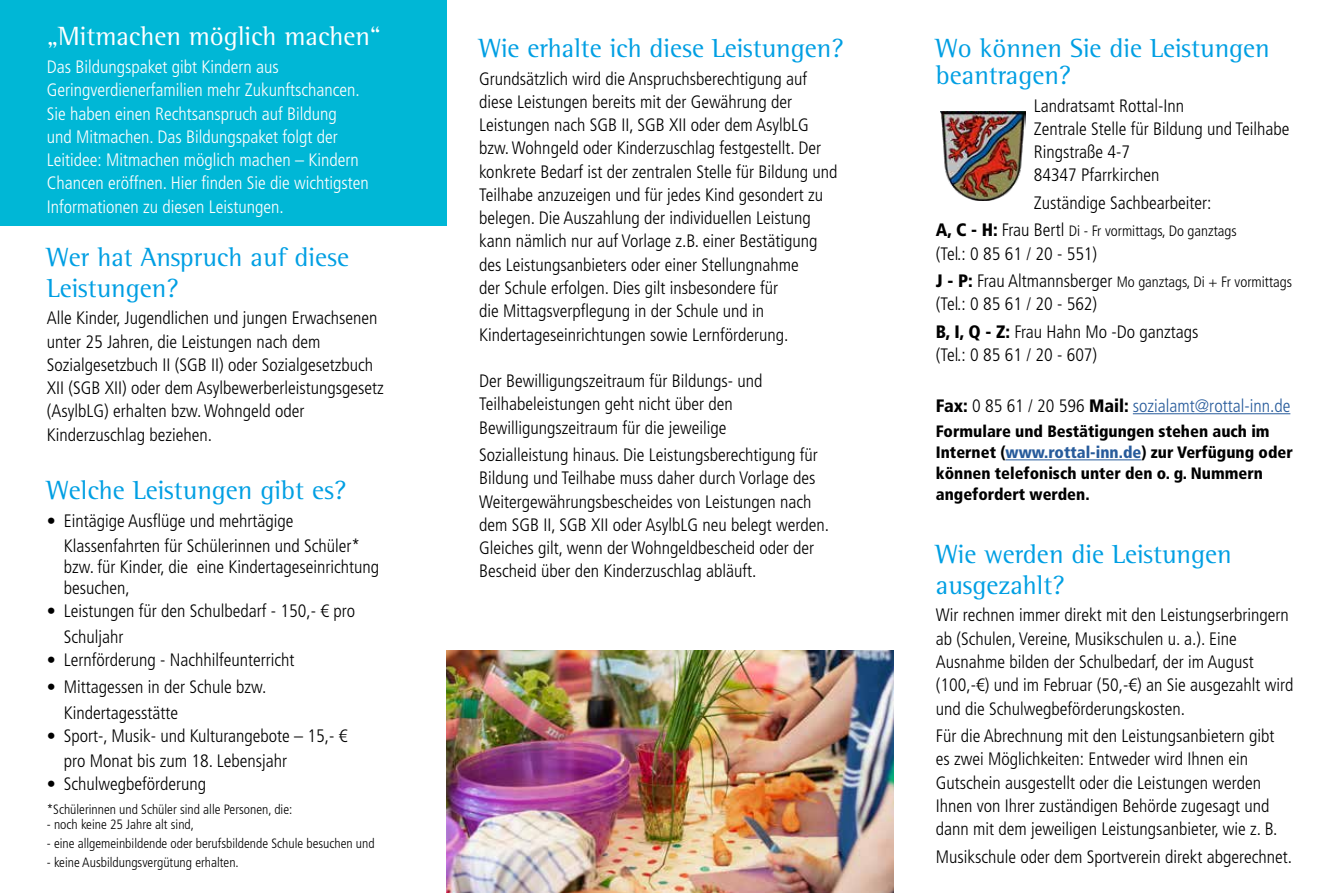
<style>
.page{position:relative;width:1340px;height:893px;background:#fff}
.page>*{position:absolute;margin:0;border:0;box-sizing:border-box;transform-origin:0 0}
.t1{font:27px/31.2px "Rotis Semi Serif Pro";color:#009fe3}
.t2{font:27px "Rotis Semi Serif Pro";color:#fff}
.t3{font:300 condensed 18px/23.2px "Frutiger LT Pro";color:#000}
.t4{font:300 condensed 18px/23.2px "Frutiger LT Pro";color:#fff}
.t5{font:300 condensed 18px "Frutiger LT Pro";color:#275b9b}
.t6{font:900 condensed 16.5px/21px "Frutiger LT Pro";color:#000}
.t7{font:300 condensed 15px "Frutiger LT Pro";color:#000}
.t8{font:300 condensed 13.5px "Frutiger LT Pro";color:#000}
.s1{font-weight:900}
.s2{font-weight:900;font-size:18px}
.s3{font-size:18px}
.s4{font-weight:900;color:#000}
.s5{color:#000}
.s6{color:#275b9b}
</style>
<div class="page">
<hr style="left:1132px;top:413px;width:158px;height:1px;background:#275b9b">
<hr style="left:1005px;top:459px;width:136px;height:1px;background:#275b9b">
<div style="left:0;top:0;width:446px;height:225px;background:#00b7d6"></div>
<img style="left:446px;top:651px;width:447px;height:242px">
<img style="left:940px;top:111px;width:85px;height:90px">
<h1 class="t2" style="left:47px;top:20px;width:336px">„Mitmachen möglich machen“</h1>
<p class="t4" style="left:47px;top:55px;width:323px">Das Bildungspaket gibt Kindern aus Geringverdienerfamilien mehr Zukunftschancen.<br>Sie haben einen Rechtsanspruch auf Bildung<br>und Mitmachen. Das Bildungspaket folgt der Leitidee: Mitmachen möglich machen – Kindern Chancen eröffnen. Hier finden Sie die wichtigsten Informationen zu diesen Leistungen.</p>
<h1 class="t1" style="left:47px;top:241px;width:304px">Wer hat Anspruch auf diese<br>Leistungen?</h1>
<p class="t3" style="left:47px;top:307px;width:339px">Alle Kinder, Jugendlichen und jungen Erwachsenen unter 25 Jahren, die Leistungen nach dem Sozialgesetzbuch II (SGB II) oder Sozialgesetzbuch XII (SGB XII) oder dem Asylbewerberleistungsgesetz (AsylbLG) erhalten bzw. Wohngeld oder Kinderzuschlag beziehen.</p>
<h1 class="t1" style="left:47px;top:475px;width:301px">Welche Leistungen gibt es?</h1>
<p class="t3" style="left:64px;top:508px;width:298px;line-height:25.2px;text-indent:-17px"><span class="s1">•</span> Eintägige Ausflüge und mehrtägige<br>Klassenfahrten für Schülerinnen und Schüler*</p>
<p class="t3" style="left:64px;top:557px;width:317px;line-height:21px">bzw. für Kinder, die eine Kindertageseinrichtung besuchen,</p>
<p class="t3" style="left:64px;top:599px;width:293px;line-height:25.2px;text-indent:-17px"><span class="s1">•</span> Leistungen für den Schulbedarf - 150,- € pro<br>Schuljahr</p>
<p class="t3" style="left:47px;top:648px;width:249px"><span class="s1">•</span> Lernförderung - Nachhilfeunterricht</p>
<p class="t3" style="left:64px;top:675px;width:204px;line-height:25.2px;text-indent:-17px"><span class="s1">•</span> Mittagessen in der Schule bzw.<br>Kindertagesstätte</p>
<p class="t3" style="left:64px;top:723px;width:285px;line-height:25.2px;text-indent:-17px"><span class="s1">•</span> Sport-, Musik- und Kulturangebote – 15,- € pro Monat bis zum 18. Lebensjahr</p>
<p class="t3" style="left:47px;top:773px;width:161px"><span class="s1">•</span> Schulwegbeförderung</p>
<p class="t8" style="left:47px;top:801px;width:247px">*Schülerinnen und Schüler sind alle Personen, die:</p>
<p class="t8" style="left:47px;top:816px;width:149px">- noch keine 25 Jahre alt sind,</p>
<p class="t8" style="left:47px;top:836px;width:329px">- eine allgemeinbildende oder berufsbildende Schule besuchen und</p>
<p class="t8" style="left:47px;top:855px;width:194px">- keine Ausbildungsvergütung erhalten.</p>
<h1 class="t1" style="left:479px;top:32px;width:366px">Wie erhalte ich diese Leistungen?</h1>
<p class="t3" style="left:479px;top:67px;width:360px">Grundsätzlich wird die Anspruchsberechtigung auf diese Leistungen bereits mit der Gewährung der Leistungen nach SGB II, SGB XII oder dem AsylbLG bzw. Wohngeld oder Kinderzuschlag festgestellt. Der konkrete Bedarf ist der zentralen Stelle für Bildung und Teilhabe anzuzeigen und für jedes Kind gesondert zu belegen. Die Auszahlung der individuellen Leistung kann nämlich nur auf Vorlage z.B. einer Bestätigung des Leistungsanbieters oder einer Stellungnahme<br>der Schule erfolgen. Dies gilt insbesondere für<br>die Mittagsverpflegung in der Schule und in Kindertageseinrichtungen sowie Lernförderung.</p>
<p class="t3" style="left:479px;top:369px;width:285px">Der Bewilligungszeitraum für Bildungs- und<br>Teilhabeleistungen geht nicht über den<br>Bewilligungszeitraum für die jeweilige</p>
<p class="t3" style="left:479px;top:443px;width:351px">Sozialleistung hinaus. Die Leistungsberechtigung für Bildung und Teilhabe muss daher durch Vorlage des Weitergewährungsbescheides von Leistungen nach dem SGB II, SGB XII oder AsylbLG neu belegt werden.<br>Gleiches gilt, wenn der Wohngeldbescheid oder der Bescheid über den Kinderzuschlag abläuft.</p>
<h1 class="t1" style="left:935px;top:35px;width:335px;line-height:27px">Wo können Sie die Leistungen beantragen?</h1>
<p class="t3" style="left:1033px;top:94px;width:257px">Landratsamt Rottal-Inn<br>Zentrale Stelle für Bildung und Teilhabe<br>Ringstraße 4-7<br>84347 Pfarrkirchen</p>
<p class="t3" style="left:1033px;top:191px;width:179px">Zuständige Sachbearbeiter:</p>
<p class="t7" style="left:935px;top:223px;width:302px"><span class="s2">A, C - H:</span> <span class="s3">Frau Bertl</span> Di - Fr vormittags, Do ganztags</p>
<p class="t3" style="left:935px;top:242px;width:163px">(Tel.: 0 85 61 / 20 - 551)</p>
<p class="t7" style="left:935px;top:273px;width:358px"><span class="s2">J - P:</span> <span class="s3">Frau Altmannsberger</span> Mo ganztags, Di + Fr vormittags</p>
<p class="t3" style="left:935px;top:291px;width:264px;line-height:27.5px">(Tel.: 0 85 61 / 20 - 562)<br><span class="s1">B, I, Q - Z:</span> Frau Hahn Mo -Do ganztags</p>
<p class="t3" style="left:935px;top:344px;width:163px">(Tel.: 0 85 61 / 20 - 607)</p>
<p class="t5" style="left:935px;top:395px;width:356px"><span class="s4">Fax:</span> <span class="s5">0 85 61 / 20 596</span> <span class="s4">Mail:</span> sozialamt@rottal-inn.de</p>
<p class="t6" style="left:935px;top:421px;width:358px">Formulare und Bestätigungen stehen auch im Internet (<span class="s6">www.rottal-inn.de</span>) zur Verfügung oder können telefonisch unter den o. g. Nummern angefordert werden.</p>
<h1 class="t1" style="left:935px;top:538px;width:297px">Wie werden die Leistungen ausgezahlt?</h1>
<p class="t3" style="left:935px;top:604px;width:359px">Wir rechnen immer direkt mit den Leistungserbringern ab (Schulen, Vereine, Musikschulen u. a.). Eine Ausnahme bilden der Schulbedarf, der im August (100,-€) und im Februar (50,-€) an Sie ausgezahlt wird und die Schulwegbeförderungskosten.</p>
<p class="t3" style="left:935px;top:724px;width:343px">Für die Abrechnung mit den Leistungsanbietern gibt es zwei Möglichkeiten: Entweder wird Ihnen ein Gutschein ausgestellt oder die Leistungen werden Ihnen von Ihrer zuständigen Behörde zugesagt und dann mit dem jeweiligen Leistungsanbieter, wie z. B.</p>
<p class="t3" style="left:935px;top:845px;width:358px">Musikschule oder dem Sportverein direkt abgerechnet.</p>
</div>
